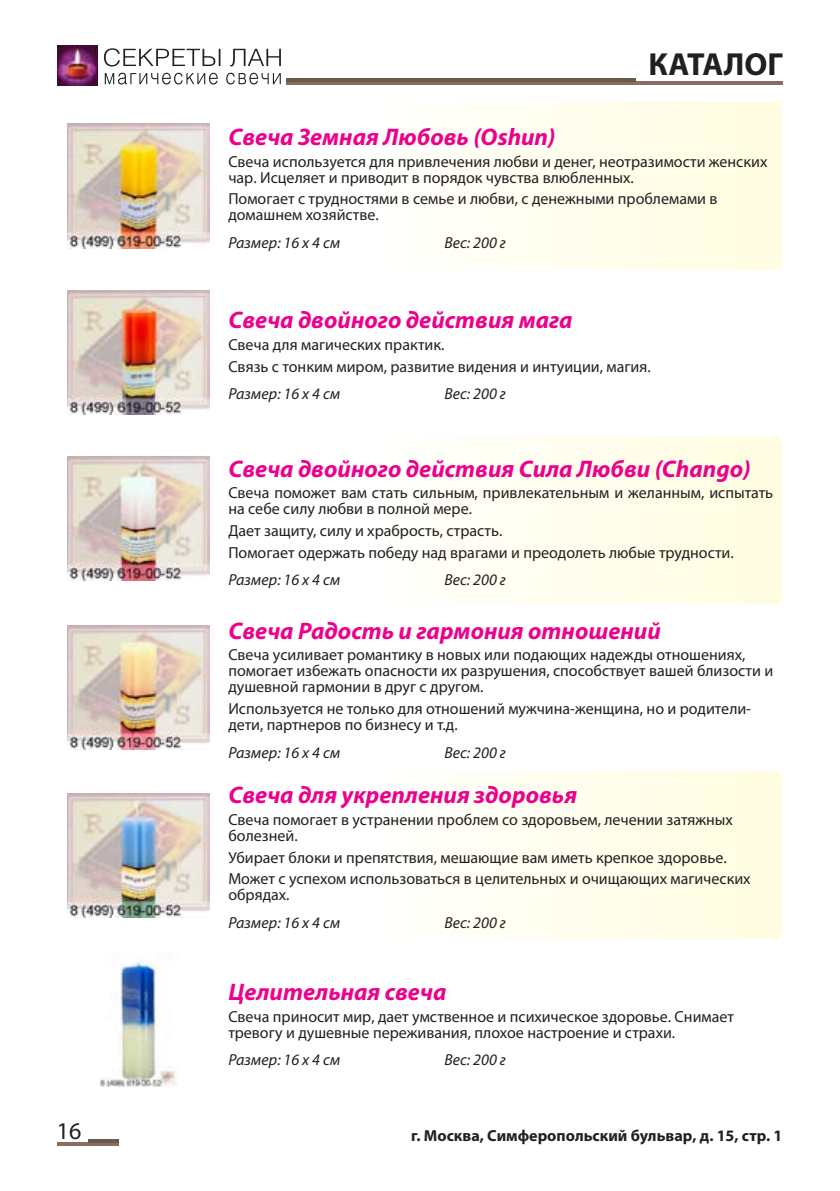
<style>
.page{position:relative;width:840px;height:1191px;background:#fff}
.page>*{position:absolute;margin:0;border:0;box-sizing:border-box;transform-origin:0 0}
.t1{font:700 32px "Myriad Pro";color:#231f20}
.t2{font:italic 700 24px "Myriad Pro";color:#ec008c}
.t3{font:24px "Myriad Pro";color:#231f20}
.t4{font:16px/16px "Myriad Pro";color:#231f20}
.t5{font:italic 16px "Myriad Pro";color:#231f20}
.t6{font:700 16px "Myriad Pro";color:#231f20}
</style>
<div class="page">
<svg style="left:104px;top:48px;width:116px;height:18px"></svg>
<svg style="left:230px;top:49px;width:51px;height:17px"></svg>
<svg style="left:105px;top:73px;width:175px;height:11px"></svg>
<img style="left:57px;top:46px;width:41px;height:39px">
<svg style="left:286px;top:81px;width:496px;height:4px;fill:#886e60"></svg>
<hr style="left:57px;top:1142px;width:62px;height:3px;background:#886e60">
<hr style="left:286px;top:78px;width:350px;height:3px;background:#695b4c">
<svg style="left:88px;top:1139px;width:31px;height:3px"></svg>
<svg style="left:472px;top:102px;width:308px;height:836px"></svg>
<img style="left:67px;top:124px;width:143px;height:124px">
<img style="left:67px;top:290px;width:143px;height:124px">
<img style="left:67px;top:457px;width:143px;height:124px">
<img style="left:67px;top:625px;width:143px;height:124px">
<img style="left:68px;top:793px;width:141px;height:124px">
<img style="left:100px;top:956px;width:77px;height:130px">
<h1 class="t1" style="left:648px;top:43px;width:136px">КАТАЛОГ</h1>
<h2 class="t2" style="left:228px;top:121px;width:328px">Свеча Земная Любовь (Oshun)</h2>
<p class="t4" style="left:228px;top:153px;width:540px">Свеча используется для привлечения любви и денег, неотразимости женских чар. Исцеляет и приводит в порядок чувства влюбленных.</p>
<p class="t4" style="left:228px;top:191px;width:490px">Помогает с трудностями в семье и любви, с денежными проблемами в домашнем хозяйстве.</p>
<p class="t5" style="left:228px;top:232px;width:114px">Размер: 16 х 4 см</p>
<p class="t5" style="left:444px;top:232px;width:63px">Вес: 200 г</p>
<h2 class="t2" style="left:228px;top:304px;width:345px">Свеча двойного действия мага</h2>
<p class="t4" style="left:228px;top:333px;width:423px;line-height:21.6px">Свеча для магических практик.<br>Связь с тонким миром, развитие видения и интуиции, магия.</p>
<p class="t5" style="left:228px;top:384px;width:114px">Размер: 16 х 4 см</p>
<p class="t5" style="left:444px;top:384px;width:63px">Вес: 200 г</p>
<h2 class="t2" style="left:228px;top:453px;width:523px">Свеча двойного действия Сила Любви (Chango)</h2>
<p class="t4" style="left:228px;top:485px;width:546px">Свеча поможет вам стать сильным, привлекательным и желанным, испытать на себе силу любви в полной мере.</p>
<p class="t4" style="left:228px;top:519px;width:506px;line-height:21.6px">Дает защиту, силу и храбрость, страсть.<br>Помогает одержать победу над врагами и преодолеть любые трудности.</p>
<p class="t5" style="left:228px;top:570px;width:114px">Размер: 16 х 4 см</p>
<p class="t5" style="left:444px;top:570px;width:63px">Вес: 200 г</p>
<h2 class="t2" style="left:228px;top:615px;width:433px">Свеча Радость и гармония отношений</h2>
<p class="t4" style="left:228px;top:647px;width:546px">Свеча усиливает романтику в новых или подающих надежды отношениях, помогает избежать опасности их разрушения, способствует вашей близости и душевной гармонии в друг с другом.</p>
<p class="t4" style="left:228px;top:700px;width:524px">Используется не только для отношений мужчина-женщина, но и родители&shy;дети, партнеров по бизнесу и т.д.</p>
<p class="t5" style="left:228px;top:742px;width:114px">Размер: 16 х 4 см</p>
<p class="t5" style="left:444px;top:742px;width:63px">Вес: 200 г</p>
<h2 class="t2" style="left:228px;top:779px;width:350px">Свеча для укрепления здоровья</h2>
<p class="t4" style="left:228px;top:811px;width:506px">Свеча помогает в устранении проблем со здоровьем, лечении затяжных болезней.</p>
<p class="t4" style="left:228px;top:846px;width:523px;line-height:21.6px">Убирает блоки и препятствия, мешающие вам иметь крепкое здоровье.<br>Может с успехом использоваться в целительных и очищающих магических</p>
<p class="t4" style="left:228px;top:886px;width:63px">обрядах.</p>
<p class="t5" style="left:228px;top:912px;width:114px">Размер: 16 х 4 см</p>
<p class="t5" style="left:444px;top:912px;width:63px">Вес: 200 г</p>
<h2 class="t2" style="left:228px;top:976px;width:219px">Целительная свеча</h2>
<p class="t4" style="left:228px;top:1008px;width:507px">Свеча приносит мир, дает умственное и психическое здоровье. Снимает тревогу и душевные переживания, плохое настроение и страхи.</p>
<p class="t5" style="left:228px;top:1050px;width:114px">Размер: 16 х 4 см</p>
<p class="t5" style="left:444px;top:1050px;width:63px">Вес: 200 г</p>
<h2 class="t3" style="left:57px;top:1115px;width:26px">16</h2>
<p class="t6" style="left:411px;top:1125px;width:373px">г. Москва, Симферопольский бульвар, д. 15, стр. 1</p>
</div>
